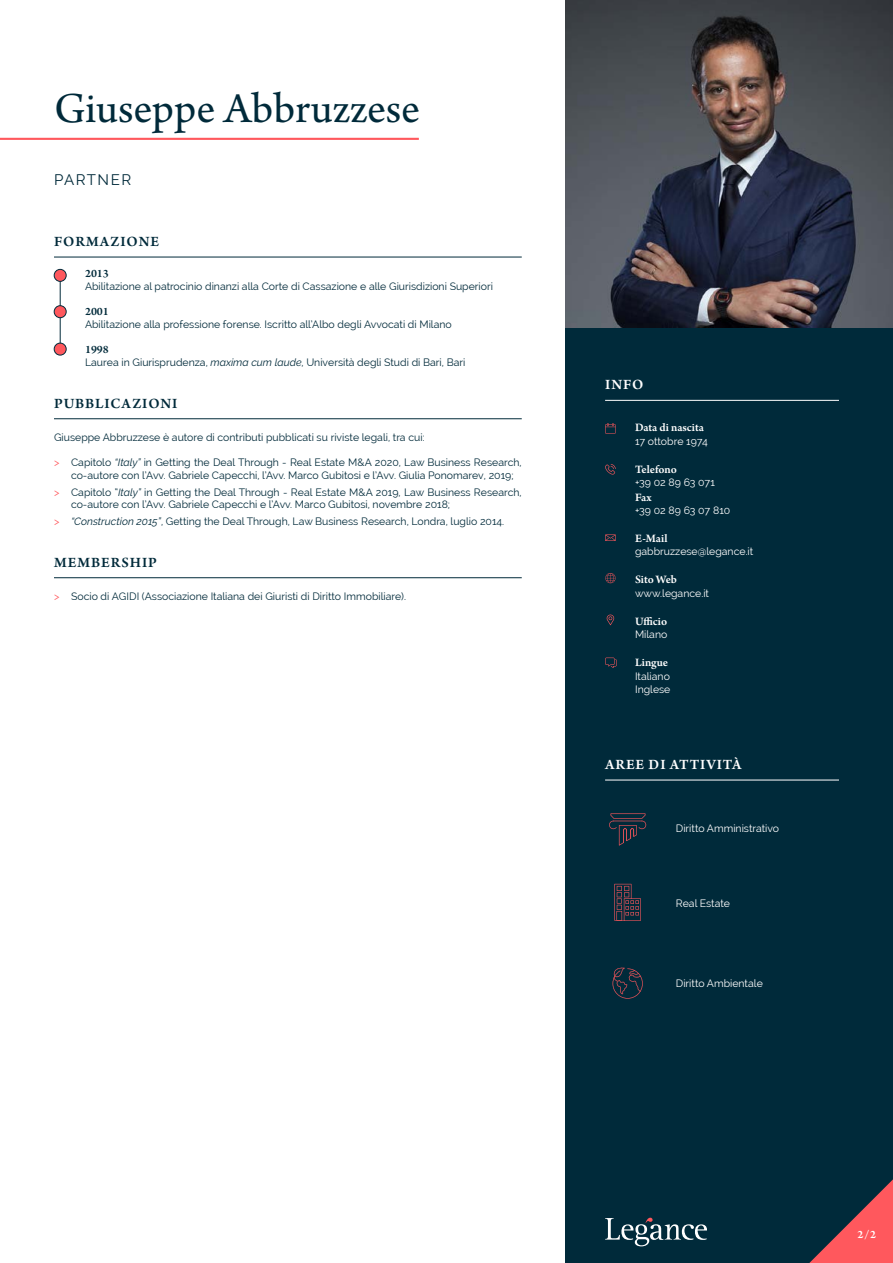
<style>
.page{position:relative;width:893px;height:1263px;background:#fff}
.page>*{position:absolute;margin:0;border:0;box-sizing:border-box;transform-origin:0 0}
.t1{font:45px "Arno Pro";color:#002a3a}
.t2{font:600 15px "Arno Pro";letter-spacing:.06em;color:#002a3a}
.t3{font:600 15px "Arno Pro";letter-spacing:.06em;color:#fff}
.t4{font:15px "Raleway";letter-spacing:.1em;color:#002a3a}
.t5{font:600 12px "Arno Pro";color:#fff}
.t6{font:600 12px "Arno Pro";color:#002a3a}
.t7{font:10.5px/12.6px "Raleway";color:#002a3a}
.t8{font:10.5px/13.5px "Raleway";color:#fff}
.s1{font-style:italic}
.s2{color:#ff585d}
</style>
<div class="page">
<hr style="left:0;top:138px;width:419px;height:2px;background:#ff585d">
<div style="left:566px;top:306px;width:327px;height:957px;background:#002a3a"></div>
<img style="left:566px;top:0;width:327px;height:327px">
<svg style="left:605px;top:1218px;width:102px;height:28px"></svg>
<svg style="left:809px;top:1179px;width:84px;height:84px"></svg>
<hr style="left:605px;top:400px;width:234px;height:1px;background:#fff">
<hr style="left:605px;top:780px;width:234px;height:1px;background:#fff">
<svg style="left:607px;top:615px;width:7px;height:10px"></svg>
<svg style="left:605px;top:534px;width:11px;height:7px"></svg>
<svg style="left:605px;top:464px;width:11px;height:11px"></svg>
<svg style="left:605px;top:573px;width:11px;height:10px"></svg>
<svg style="left:605px;top:423px;width:11px;height:10px"></svg>
<svg style="left:605px;top:658px;width:12px;height:10px"></svg>
<hr style="left:54px;top:418px;width:468px;height:1px;background:#002a3a">
<hr style="left:54px;top:577px;width:468px;height:1px;background:#002a3a">
<svg style="left:614px;top:884px;width:27px;height:37px"></svg>
<svg style="left:612px;top:967px;width:31px;height:32px"></svg>
<svg style="left:609px;top:813px;width:37px;height:32px"></svg>
<hr style="left:54px;top:257px;width:468px;height:1px;background:#002a3a">
<hr style="left:60px;top:275px;width:1px;height:76px;background:#002a3a">
<div style="left:54px;top:269px;width:12px;height:12px;background:#ff585d;border-radius:50%"></div>
<div style="left:54px;top:269px;width:12px;height:13px;border:1px solid #002a3a;border-radius:50%"></div>
<div style="left:54px;top:306px;width:12px;height:12px;background:#ff585d;border-radius:50%"></div>
<div style="left:54px;top:305px;width:12px;height:13px;border:1px solid #002a3a;border-radius:50%"></div>
<div style="left:54px;top:343px;width:12px;height:12px;background:#ff585d;border-radius:50%"></div>
<div style="left:54px;top:343px;width:12px;height:12px;border:1px solid #002a3a;border-radius:50%"></div>
<h1 class="t1" style="left:54px;top:83px;width:368px">Giuseppe Abbruzzese</h1>
<h2 class="t4" style="left:54px;top:171px;width:79px">PARTNER</h2>
<h2 class="t2" style="left:54px;top:233px;width:107px">FORMAZIONE</h2>
<p class="t6" style="left:85px;top:267px;width:25px">2013</p>
<p class="t7" style="left:85px;top:280px;width:409px">Abilitazione al patrocinio dinanzi alla Corte di Cassazione e alle Giurisdizioni Superiori</p>
<p class="t6" style="left:85px;top:305px;width:25px">2001</p>
<p class="t7" style="left:85px;top:318px;width:368px">Abilitazione alla professione forense. Iscritto all’Albo degli Avvocati di Milano</p>
<p class="t6" style="left:85px;top:343px;width:25px">1998</p>
<p class="t7" style="left:85px;top:356px;width:382px">Laurea in Giurisprudenza, <span class="s1">maxima cum laude</span>, Università degli Studi di Bari, Bari</p>
<h2 class="t2" style="left:54px;top:395px;width:125px">PUBBLICAZIONI</h2>
<p class="t7" style="left:54px;top:431px;width:372px">Giuseppe Abbruzzese è autore di contributi pubblicati su riviste legali, tra cui:</p>
<p class="t7" style="left:71px;top:456px;width:452px;text-indent:-17px"><span class="s2">&gt;</span> Capitolo <span class="s1">“Italy”</span> in Getting the Deal Through - Real Estate M&amp;A 2020, Law Business Research, co-autore con l’Avv. Gabriele Capecchi, l’Avv. Marco Gubitosi e l’Avv. Giulia Ponomarev, 2019;</p>
<p class="t7" style="left:71px;top:486px;width:452px;text-indent:-17px"><span class="s2">&gt;</span> Capitolo “<span class="s1">Italy”</span> in Getting the Deal Through - Real Estate M&amp;A 2019, Law Business Research, co-autore con l’Avv. Gabriele Capecchi e l’Avv. Marco Gubitosi, novembre 2018;</p>
<p class="t7" style="left:54px;top:515px;width:452px"><span class="s2">&gt;</span> <span class="s1">“Construction 2015”</span>, Getting the Deal Through, Law Business Research, Londra, luglio 2014.</p>
<h2 class="t2" style="left:54px;top:554px;width:104px">MEMBERSHIP</h2>
<p class="t7" style="left:54px;top:590px;width:353px"><span class="s2">&gt;</span> Socio di AGIDI (Associazione Italiana dei Giuristi di Diritto Immobiliare).</p>
<h2 class="t3" style="left:605px;top:376px;width:40px">INFO</h2>
<p class="t5" style="left:635px;top:421px;width:70px">Data di nascita</p>
<p class="t8" style="left:635px;top:434px;width:74px">17 ottobre 1974</p>
<p class="t5" style="left:635px;top:462px;width:43px">Telefono</p>
<p class="t8" style="left:635px;top:476px;width:81px">+39 02 89 63 071</p>
<p class="t5" style="left:635px;top:490px;width:18px">Fax</p>
<p class="t8" style="left:635px;top:504px;width:97px">+39 02 89 63 07 810</p>
<p class="t5" style="left:635px;top:531px;width:34px">E-Mail</p>
<p class="t8" style="left:635px;top:545px;width:120px">gabbruzzese@legance.it</p>
<p class="t5" style="left:635px;top:573px;width:43px">Sito Web</p>
<p class="t8" style="left:635px;top:586px;width:76px">www.legance.it</p>
<p class="t5" style="left:635px;top:614px;width:34px">Ufficio</p>
<p class="t8" style="left:635px;top:628px;width:34px">Milano</p>
<p class="t5" style="left:635px;top:656px;width:35px">Lingue</p>
<p class="t8" style="left:635px;top:669px;width:37px">Italiano<br>Inglese</p>
<h2 class="t3" style="left:605px;top:756px;width:138px">AREE DI ATTIVITÀ</h2>
<p class="t8" style="left:676px;top:821px;width:105px">Diritto Amministrativo</p>
<p class="t8" style="left:676px;top:896px;width:56px">Real Estate</p>
<p class="t8" style="left:676px;top:976px;width:89px">Diritto Ambientale</p>
<p class="t5" style="left:857px;top:1228px;width:20px">2/2</p>
</div>
